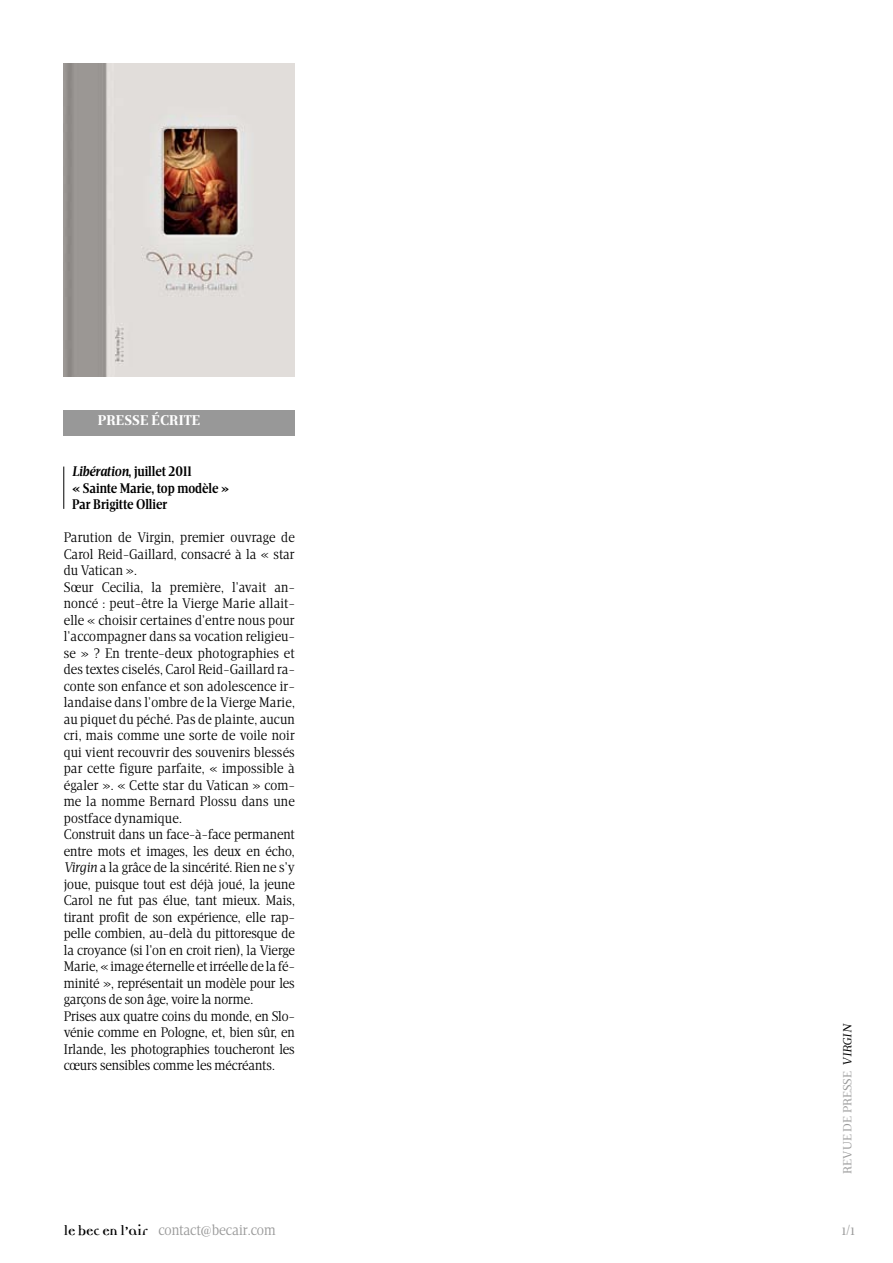
<style>
.page{position:relative;width:893px;height:1263px;background:#fff}
.page>*{position:absolute;margin:0;border:0;box-sizing:border-box;transform-origin:0 0}
.t1{font:700 18px "Apud";color:#fff}
.t2{font:15px "Apud";color:#989898}
.t3{font:14.25px/16.5px "Apud";color:#000}
.t4{font:700 14.25px/16.5px "Apud";color:#000}
.s1{font-style:italic}
.s2{font-style:italic;color:#000}
.s3{font-family:"Democratica";font-weight:700;color:#000}
</style>
<div class="page">
<div style="left:64px;top:410px;width:231px;height:26px;background:#989898"></div>
<hr style="left:63px;top:466px;width:1px;height:43px;background:#000">
<img style="left:64px;top:64px;width:231px;height:312px">
<p class="t1" style="left:98px;top:409px;width:104px">presse écrite</p>
<p class="t4" style="left:72px;top:463px;width:158px"><span class="s1">Libération</span>, juillet 2011<br>« Sainte Marie, top modèle »<br>Par Brigitte Ollier</p>
<p class="t3" style="left:64px;top:529px;width:233px">Parution de Virgin, premier ouvrage de Carol Reid-Gaillard, consacré à la « star du Vatican ».<br>Sœur Cecilia, la première, l’avait an&shy;noncé : peut-être la Vierge Marie allait&shy;elle « choisir certaines d’entre nous pour l’accompagner dans sa vocation religieu&shy;se » ? En trente-deux photographies et des textes ciselés, Carol Reid-Gaillard ra&shy;conte son enfance et son adolescence ir&shy;landaise dans l’ombre de la Vierge Marie, au piquet du péché. Pas de plainte, aucun cri, mais comme une sorte de voile noir qui vient recouvrir des souvenirs blessés par cette figure parfaite, « impossible à égaler ». « Cette star du Vatican » com&shy;me la nomme Bernard Plossu dans une postface dynamique.<br>Construit dans un face-à-face permanent entre mots et images, les deux en écho, <span class="s1">Virgin</span> a la grâce de la sincérité. Rien ne s’y joue, puisque tout est déjà joué, la jeune Carol ne fut pas élue, tant mieux. Mais, tirant profit de son expérience, elle rap&shy;pelle combien, au-delà du pittoresque de la croyance (si l’on en croit rien), la Vierge Marie, « image éternelle et irréelle de la fé&shy;minité », représentait un modèle pour les garçons de son âge, voire la norme.<br>Prises aux quatre coins du monde, en Slo&shy;vénie comme en Pologne, et, bien sûr, en Irlande, les photographies toucheront les cœurs sensibles comme les mécréants.</p>
<p class="t2" style="left:838px;top:1174px;width:151px;rotate:-90deg">revue de presse <span class="s2">virgin</span></p>
<p class="t2" style="left:64px;top:1222px;width:213px"><span class="s3">le bec en l’air</span> contact@becair.com</p>
<p class="t2" style="left:842px;top:1222px;width:15px">1/1</p>
</div>
